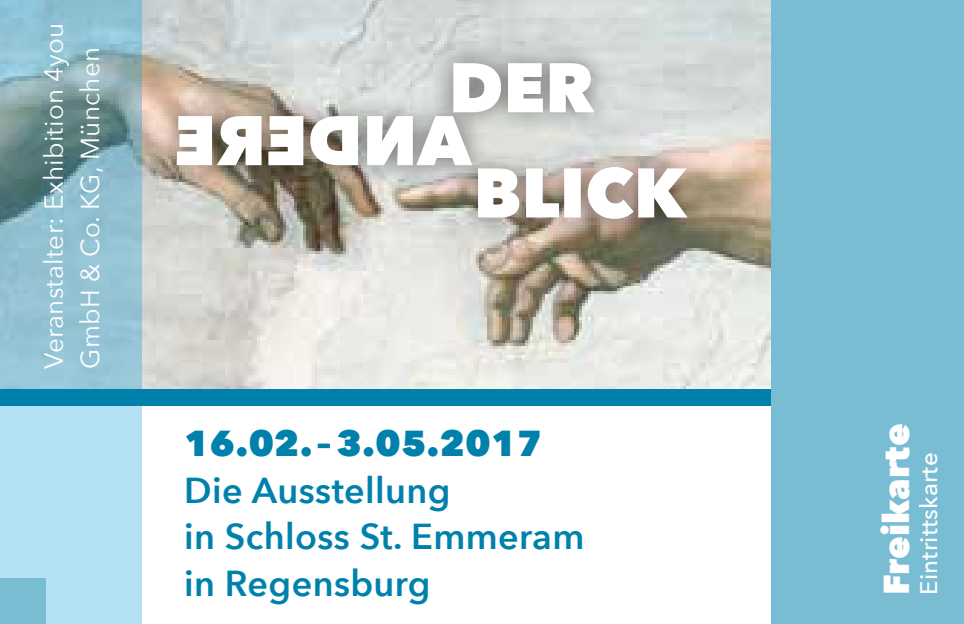
<style>
.page{position:relative;width:964px;height:624px;background:#fff}
.page>*{position:absolute;margin:0;border:0;box-sizing:border-box;transform-origin:0 0}
.t1{font:600 36px/46.8px "Avenir Next";letter-spacing:.01em;color:#0081ac}
.t2{font:800 36px "Avenir Next";letter-spacing:.01em;color:#0081ac}
.t3{font:800 36px "Avenir Next";color:#fff}
.t4{font:26px/36.4px "Avenir Next";letter-spacing:.01em;color:#fff}
.t5{font:500 24px "Avenir Next";letter-spacing:.01em;color:#fff}
</style>
<div class="page">
<img style="left:142px;top:0;width:629px;height:389px">
<svg style="left:0;top:0;width:142px;height:624px;background:#96c3d2"></svg>
<div style="left:0;top:389px;width:964px;height:16px;background:#0081ac"></div>
<div style="left:152px;top:38px;width:556px;height:203px;background:#000;opacity:.5"></div>
<svg style="left:177px;top:63px;width:511px;height:156px"></svg>
<div style="left:771px;top:0;width:193px;height:624px;background:#79bdd4"></div>
<div style="left:0;top:578px;width:45px;height:46px;background:#79bdd4"></div>
<p class="t4" style="left:34px;top:369px;width:347px;rotate:-90deg">Veranstalter: Exhibition 4you<br>GmbH &amp; Co. KG, München</p>
<p class="t2" style="left:184px;top:421px;width:359px">16.02.– 3.05.2017</p>
<p class="t1" style="left:184px;top:465px;width:402px">Die Ausstellung<br>in Schloss St. Emmeram in Regensburg</p>
<p class="t3" style="left:874px;top:595px;width:173px;rotate:-90deg">Freikarte</p>
<p class="t5" style="left:908px;top:595px;width:144px;rotate:-90deg">Eintrittskarte</p>
</div>
